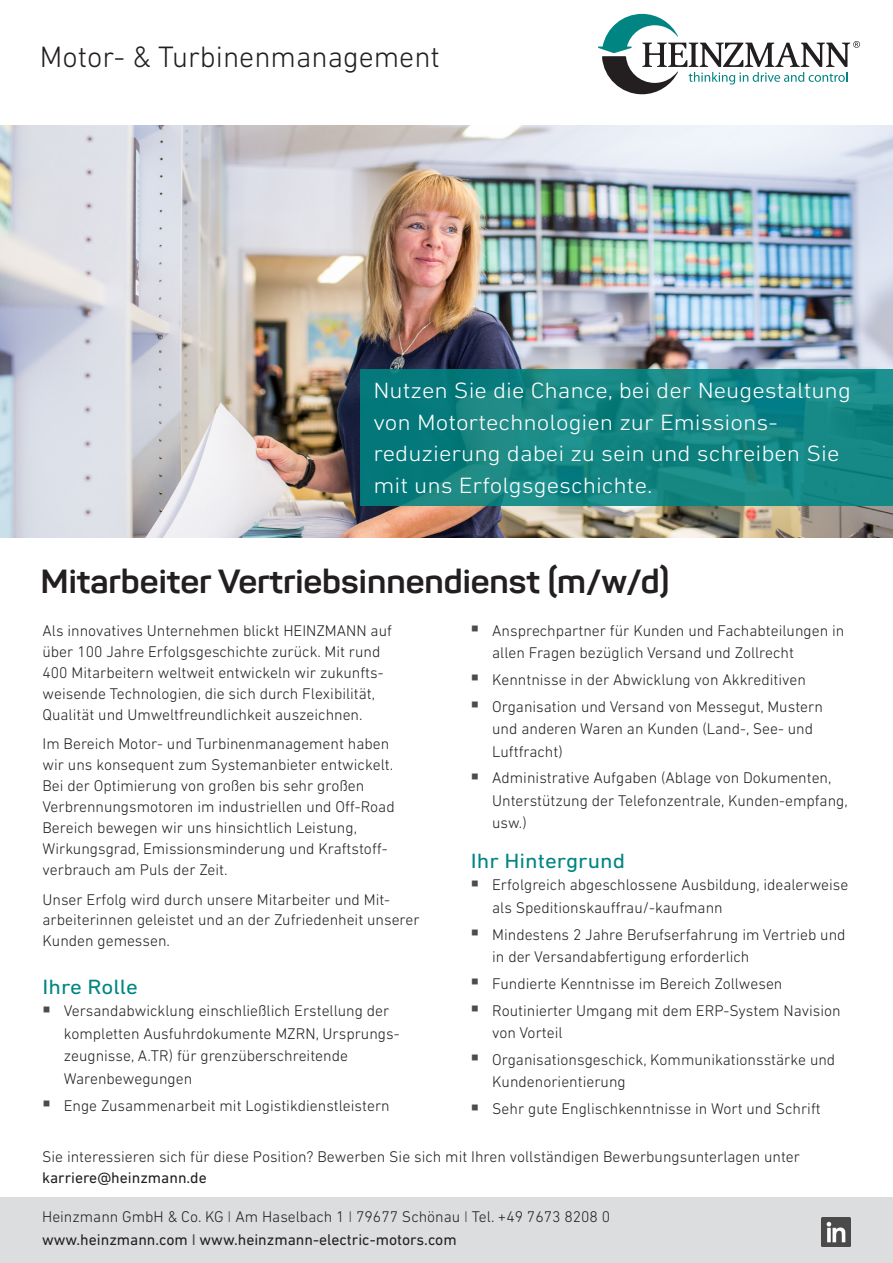
<style>
.page{position:relative;width:893px;height:1263px;background:#fff}
.page>*{position:absolute;margin:0;border:0;box-sizing:border-box;transform-origin:0 0}
.t1{font:700 33px "Sahar";color:#231f20;scale:1.06 1}
.t2{font:300 30px "DIN Next LT Pro";color:#231f20}
.t3{font:300 22.5px/31.5px "DIN Next LT Pro";color:#fff;scale:1.1 1}
.t4{font:21px "DIN Next LT Pro";color:#008583;scale:1.1 1}
.t5{font:300 15.75px/21px "DIN Next LT Pro";color:#231f20}
.t6{font:15.75px "DIN Next LT Pro";color:#231f20}
.s1{color:#4b4c4d}
</style>
<div class="page">
<img style="left:0;top:125px;width:893px;height:412px">
<div style="left:0;top:1197px;width:893px;height:66px;background:#dcdddf"></div>
<svg style="left:598px;top:14px;width:262px;height:80px"></svg>
<svg style="left:361px;top:369px;width:532px;height:137px;background:#128482"></svg>
<img style="left:821px;top:1218px;width:29px;height:29px">
<h2 class="t2" style="left:40px;top:39px;width:401px">Motor- &amp; Turbinenmanagement</h2>
<h3 class="t3" style="left:373px;top:374px;width:436px">Nutzen Sie die Chance, bei der Neugestaltung von Motortechnologien zur Emissions&shy;reduzierung dabei zu sein und schreiben Sie mit uns Erfolgsgeschichte.</h3>
<h1 class="t1" style="left:40px;top:560px;width:595px">Mitarbeiter Vertriebsinnendienst (m/w/d)</h1>
<p class="t5" style="left:43px;top:619px;width:351px">Als innovatives Unternehmen blickt HEINZMANN auf über 100 Jahre Erfolgsgeschichte zurück. Mit rund 400 Mitarbeitern weltweit entwickeln wir zukunfts&shy;weisende Technologien, die sich durch Flexibilität, Qualität und Umweltfreundlichkeit auszeichnen.</p>
<p class="t5" style="left:43px;top:733px;width:354px">Im Bereich Motor- und Turbinenmanagement haben wir uns konsequent zum Systemanbieter entwickelt.<br>Bei der Optimierung von großen bis sehr großen Verbrennungsmotoren im industriellen und Off-Road Bereich bewegen wir uns hinsichtlich Leistung, Wirkungsgrad, Emissionsminderung und Kraftstoff&shy;verbrauch am Puls der Zeit.</p>
<p class="t5" style="left:43px;top:888px;width:379px">Unser Erfolg wird durch unsere Mitarbeiter und Mit&shy;arbeiterinnen geleistet und an der Zufriedenheit unserer<br>Kunden gemessen.</p>
<h3 class="t4" style="left:43px;top:974px;width:88px">Ihre Rolle</h3>
<p class="t5" style="left:64px;top:999px;width:337px;line-height:22.5px">Versandabwicklung einschließlich Erstellung der kompletten Ausfuhrdokumente MZRN, Ursprungs&shy;zeugnisse, A.TR) für grenzüberschreitende Warenbewegungen</p>
<p class="t5" style="left:64px;top:1094px;width:327px">Enge Zusammenarbeit mit Logistikdienstleistern</p>
<p class="t5" style="left:492px;top:619px;width:354px;line-height:22.5px">Ansprechpartner für Kunden und Fachabteilungen in allen Fragen bezüglich Versand und Zollrecht</p>
<p class="t5" style="left:492px;top:666px;width:332px;line-height:26.7px">Kenntnisse in der Abwicklung von Akkreditiven<br>Organisation und Versand von Messegut, Mustern</p>
<p class="t5" style="left:492px;top:717px;width:322px;line-height:22.5px">und anderen Waren an Kunden (Land-, See- und<br>Luftfracht)</p>
<p class="t5" style="left:492px;top:766px;width:357px;line-height:22.5px">Administrative Aufgaben (Ablage von Dokumenten,<br>Unterstützung der Telefonzentrale, Kunden-empfang, usw.)</p>
<h3 class="t4" style="left:471px;top:848px;width:142px">Ihr Hintergrund</h3>
<p class="t5" style="left:492px;top:873px;width:358px;line-height:22.5px">Erfolgreich abgeschlossene Ausbildung, idealerweise als Speditionskauffrau/-kaufmann</p>
<p class="t5" style="left:492px;top:923px;width:355px;line-height:22.5px">Mindestens 2 Jahre Berufserfahrung im Vertrieb und in der Versandabfertigung erforderlich</p>
<p class="t5" style="left:492px;top:970px;width:350px;line-height:26.7px">Fundierte Kenntnisse im Bereich Zollwesen<br>Routinierter Umgang mit dem ERP-System Navision</p>
<p class="t5" style="left:492px;top:1019px;width:345px;line-height:26.7px">von Vorteil<br>Organisationsgeschick, Kommunikationsstärke und</p>
<p class="t5" style="left:492px;top:1068px;width:330px;line-height:26.7px">Kundenorientierung<br>Sehr gute Englischkenntnisse in Wort und Schrift</p>
<p class="t5" style="left:42px;top:1146px;width:759px">Sie interessieren sich für diese Position? Bewerben Sie sich mit Ihren vollständigen Bewerbungsunterlagen unter</p>
<p class="t6" style="left:42px;top:1168px;width:166px">karriere@heinzmann.de</p>
<p class="t5" style="left:42px;top:1206px;width:569px">Heinzmann GmbH &amp; Co. KG <span class="s1">I</span> Am Haselbach 1 <span class="s1">I</span> 79677 Schönau <span class="s1">I</span> Tel. +49 7673 8208 0</p>
<p class="t6" style="left:42px;top:1230px;width:416px">www.heinzmann.com <span class="s1">I</span> www.heinzmann-electric-motors.com</p>
</div>
